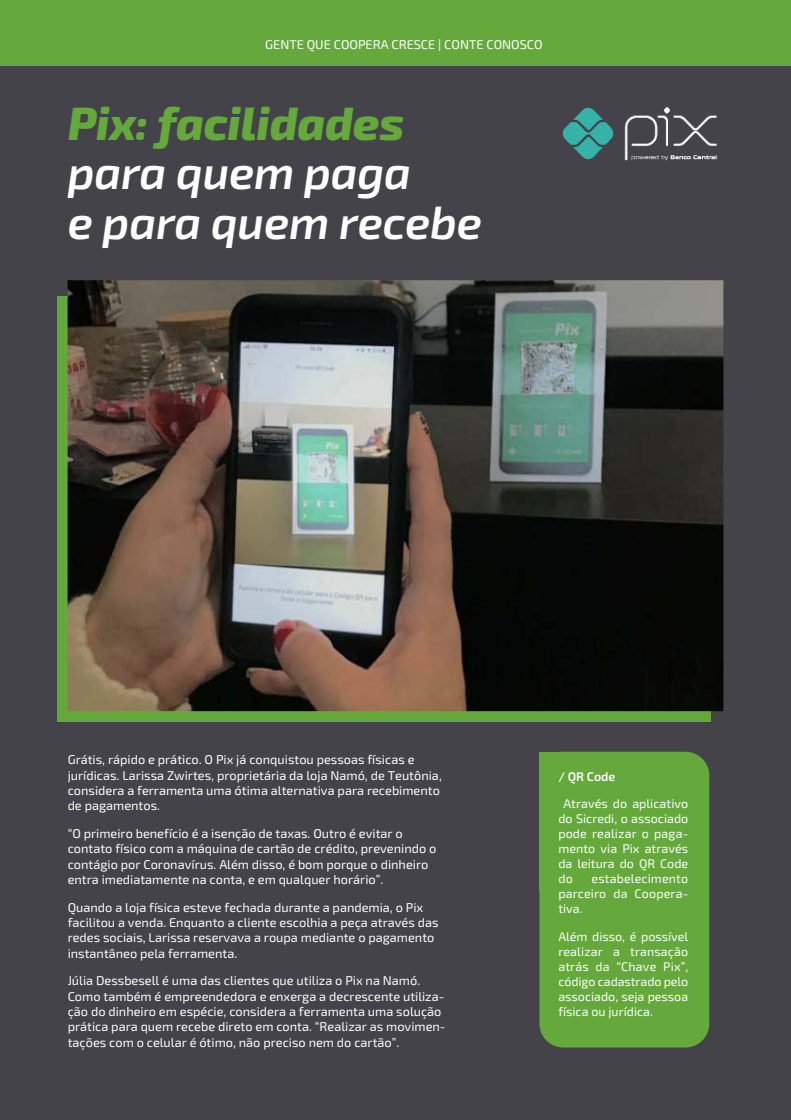
<style>
.page{position:relative;width:791px;height:1120px;background:#fff}
.page>*{position:absolute;margin:0;border:0;box-sizing:border-box;transform-origin:0 0}
.t1{font:italic 600 46.25px/50px "Exo 2.0";letter-spacing:-.005em;color:#fefefe}
.t2{font:italic 800 46.25px "Exo 2.0";letter-spacing:-.005em;color:#65a93c}
.t3{font:12.75px/15.2px "Exo 2.0";color:#fefefe}
.t4{font:12.5px/15px "Exo 2.0";letter-spacing:.005em;color:#fefefe;text-align:justify}
.t5{font:600 12.5px "Exo 2.0";color:#fefefe}
</style>
<div class="page">
<div style="left:0;top:0;width:790px;height:1120px;background:#444349"></div>
<div style="left:57px;top:296px;width:653px;height:425px;background:#65a93c"></div>
<img style="left:68px;top:280px;width:655px;height:431px">
<div style="left:539px;top:752px;width:170px;height:295px;background:#65a93c;border-radius:24px"></div>
<div style="left:539px;top:752px;width:42px;height:138px;background:#65a93c"></div>
<img style="left:562px;top:107px;width:52px;height:53px">
<img style="left:624px;top:107px;width:94px;height:54px">
<div style="left:0;top:0;width:790px;height:66px;background:#65a93c"></div>
<p class="t3" style="left:265px;top:38px;width:279px">GENTE QUE COOPERA CRESCE | CONTE CONOSCO</p>
<h1 class="t2" style="left:68px;top:107px;width:338px">Pix: facilidades</h1>
<h1 class="t1" style="left:68px;top:152px;width:416px">para quem paga<br>e para quem recebe</h1>
<p class="t3" style="left:68px;top:753px;width:375px">Grátis, rápido e prático. O Pix já conquistou pessoas físicas e jurídicas. Larissa Zwirtes, proprietária da loja Namó, de Teutônia, considera a ferramenta uma ótima alternativa para recebimento de pagamentos.</p>
<p class="t3" style="left:68px;top:827px;width:370px">“O primeiro benefício é a isenção de taxas. Outro é evitar o contato físico com a máquina de cartão de crédito, prevenindo o contágio por Coronavírus. Além disso, é bom porque o dinheiro entra imediatamente na conta, e em qualquer horário”.</p>
<p class="t3" style="left:68px;top:901px;width:372px">Quando a loja física esteve fechada durante a pandemia, o Pix facilitou a venda. Enquanto a cliente escolhia a peça através das redes sociais, Larissa reservava a roupa mediante o pagamento instantâneo pela ferramenta.</p>
<p class="t3" style="left:68px;top:974px;width:379px">Júlia Dessbesell é uma das clientes que utiliza o Pix na Namó.<br>Como também é empreendedora e enxerga a decrescente utiliza&shy;ção do dinheiro em espécie, considera a ferramenta uma solução prática para quem recebe direto em conta. “Realizar as movimen&shy;tações com o celular é ótimo, não preciso nem do cartão”.</p>
<p class="t5" style="left:558px;top:772px;width:59px">/ QR Code</p>
<p class="t4" style="left:558px;top:797px;width:131px;text-indent:5px">Através do aplicativo do Sicredi, o associado pode realizar o paga&shy;mento via Pix através da leitura do QR Code do</p>
<p class="t4" style="left:558px;top:872px;width:131px;text-indent:33px">estabelecimento parceiro da Coopera&shy;tiva.</p>
<p class="t4" style="left:558px;top:930px;width:131px">Além disso, é possível realizar a transação atrás da “Chave Pix”, código cadastrado pelo associado, seja pessoa física ou jurídica.</p>
</div>
